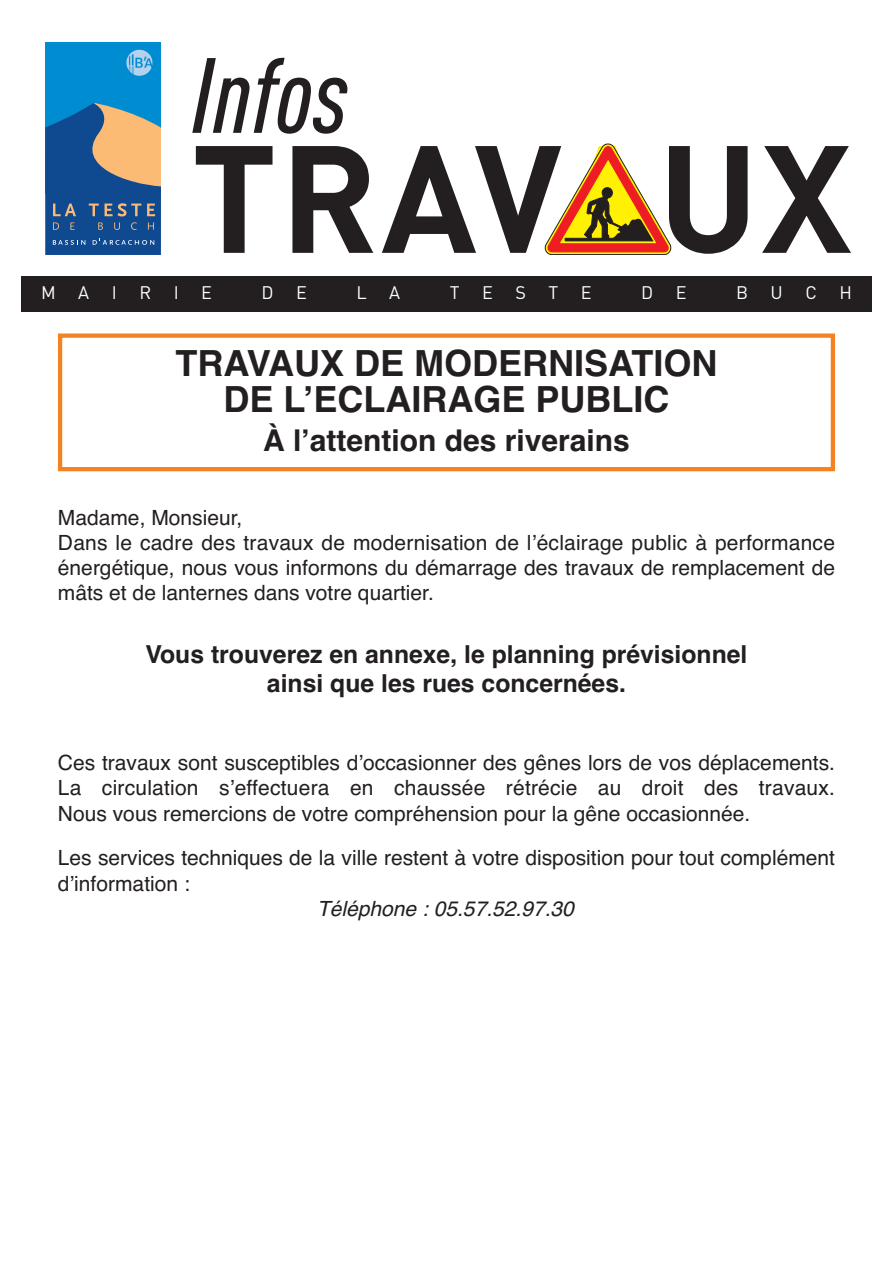
<style>
.page{position:relative;width:893px;height:1263px;background:#fff}
.page>*{position:absolute;margin:0;border:0;box-sizing:border-box;transform-origin:0 0}
.t1{font:700 150px "DIN";letter-spacing:.02em;color:#231f20}
.t2{font:italic 500 condensed 105px "DIN Pro";color:#231f20}
.t3{font:700 36px/35.7px "Helvetica";color:#231f20;text-align:center}
.t4{font:700 30px "Helvetica";color:#231f20}
.t5{font:700 24.75px/29.7px "Helvetica";color:#231f20;text-align:center}
.t6{font:21px/25.2px "Helvetica";color:#231f20}
.t7{font:italic 21px "Helvetica";color:#231f20}
.t8{font:18px "DIN";color:#fff}
.s1{color:#fff101}
</style>
<div class="page">
<div style="left:45px;top:43px;width:116px;height:151px;background:#008cd0"></div>
<svg style="left:45px;top:103px;width:116px;height:152px;background:#4d6d8f"></svg>
<svg style="left:126px;top:50px;width:26px;height:26px"></svg>
<div style="left:21px;top:276px;width:851px;height:36px;background:#231f20"></div>
<svg style="left:545px;top:144px;width:126px;height:111px"></svg>
<div style="left:58px;top:333px;width:777px;height:138px;border:4px solid #f58220"></div>
<h2 class="t2" style="left:191px;top:58px;width:158px">Infos</h2>
<h1 class="t1" style="left:191px;top:101px;width:662px">TRAV<span class="s1">A</span>UX</h1>
<p class="t8" style="left:41px;top:283px;width:16px">M</p>
<p class="t8" style="left:78px;top:283px;width:12px">A</p>
<p class="t8" style="left:112px;top:283px;width:7px">I</p>
<p class="t8" style="left:139px;top:283px;width:41px">R I</p>
<p class="t8" style="left:201px;top:283px;width:12px">E</p>
<p class="t8" style="left:262px;top:283px;width:14px">D</p>
<p class="t8" style="left:296px;top:283px;width:12px">E</p>
<p class="t8" style="left:356px;top:283px;width:45px">L A</p>
<p class="t8" style="left:450px;top:283px;width:11px">T</p>
<p class="t8" style="left:482px;top:283px;width:12px">E</p>
<p class="t8" style="left:515px;top:283px;width:44px">S T</p>
<p class="t8" style="left:581px;top:283px;width:12px">E</p>
<p class="t8" style="left:641px;top:283px;width:47px">D E</p>
<p class="t8" style="left:736px;top:283px;width:14px">B</p>
<p class="t8" style="left:771px;top:283px;width:14px">U</p>
<p class="t8" style="left:805px;top:283px;width:13px">C</p>
<p class="t8" style="left:839px;top:283px;width:14px">H</p>
<h3 class="t3" style="left:175px;top:346px;width:544px">TRAVAUX DE MODERNISATION<br>DE L’ECLAIRAGE PUBLIC</h3>
<h3 class="t4" style="left:263px;top:423px;width:368px">À l’attention des riverains</h3>
<p class="t6" style="left:58px;top:505px;width:778px">Madame, Monsieur,<br>Dans le cadre des travaux de modernisation de l’éclairage public à performance énergétique, nous vous informons du démarrage des travaux de remplacement de mâts et de lanternes dans votre quartier.</p>
<p class="t5" style="left:145px;top:639px;width:603px">Vous trouverez en annexe, le planning prévisionnel ainsi que les rues concernées.</p>
<p class="t6" style="left:58px;top:750px;width:779px;text-align:justify">Ces travaux sont susceptibles d’occasionner des gênes lors de vos déplacements.<br>La circulation s’effectuera en chaussée rétrécie au droit des travaux.<br>Nous vous remercions de votre compréhension pour la gêne occasionnée.</p>
<p class="t6" style="left:58px;top:845px;width:779px">Les services techniques de la ville restent à votre disposition pour tout complément d’information :</p>
<p class="t7" style="left:317px;top:896px;width:258px">Téléphone : 05.57.52.97.30</p>
</div>
